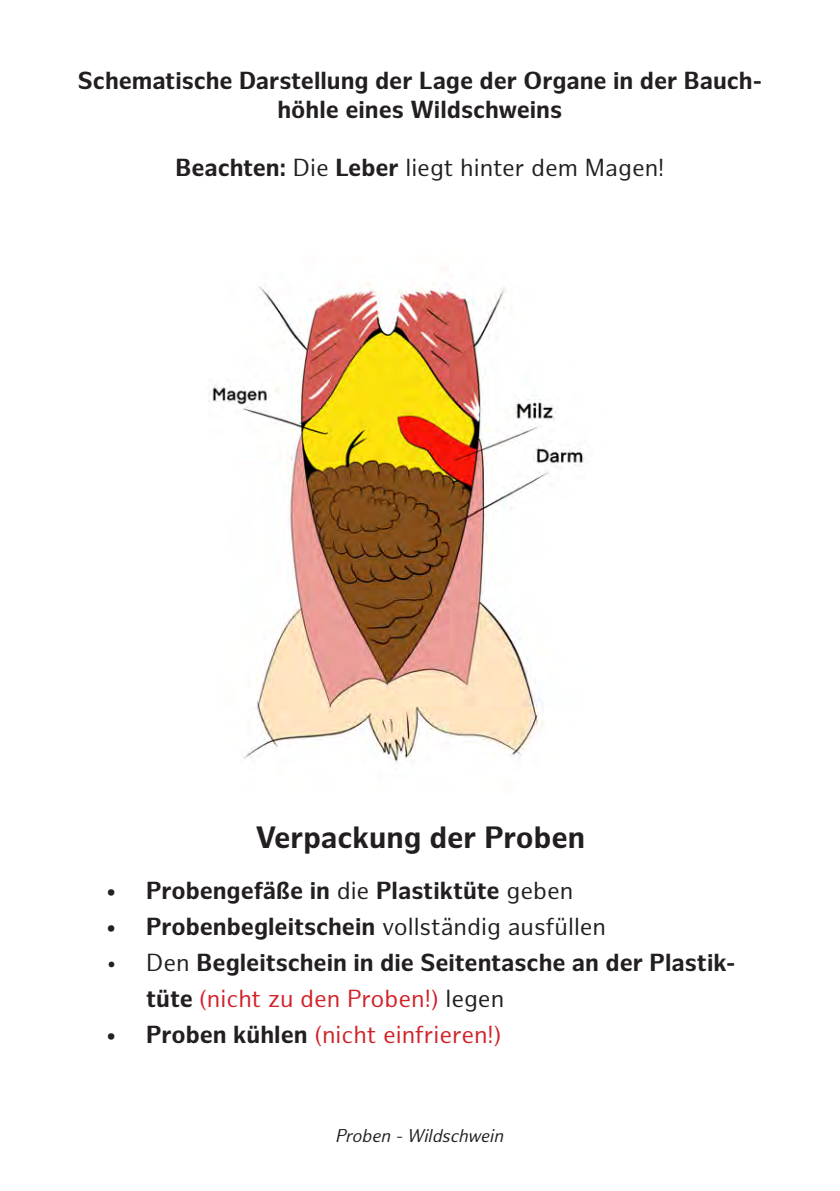
<style>
.page{position:relative;width:840px;height:1191px;background:#fff}
.page>*{position:absolute;margin:0;border:0;box-sizing:border-box;transform-origin:0 0}
.Überschrift_1{font:700 30px "Hamburg Sans";color:#231f20}
.t1{font:700 24px/28.8px "Hamburg Sans";color:#231f20;text-align:center}
.t2{font:24px "Hamburg Sans";color:#231f20}
.t3{font:24px "Hamburg Sans";color:#d1232a}
.t4{font:italic 18px "Hamburg Sans";color:#231f20}
.s1{font-weight:700}
.s2{font-weight:400}
.s3{font-weight:400;color:#d1232a}
.s4{font-weight:700;color:#231f20}
</style>
<div class="page">
<img style="left:209px;top:283px;width:375px;height:480px">
<p class="t1" style="left:78px;top:67px;width:685px">Schematische Darstellung der Lage der Organe in der Bauch&shy;höhle eines Wildschweins</p>
<p class="t2" style="left:175px;top:153px;width:490px"><span class="s1">Beachten:</span> Die <span class="s1">Leber</span> liegt hinter dem Magen!</p>
<p class="Überschrift_1" style="left:255px;top:820px;width:331px">Verpackung der Proben</p>
<p class="t1" style="left:106px;top:877px;width:468px">• Probengefäße in <span class="s2">die</span> Plastiktüte <span class="s2">geben</span></p>
<p class="t1" style="left:106px;top:913px;width:501px">• Probenbegleitschein <span class="s2">vollständig ausfüllen</span></p>
<p class="t1" style="left:146px;top:945px;width:590px;line-height:36px;text-align:left;text-indent:-40px"><span class="s2">• Den</span> Begleitschein in die Seitentasche an der Plastik&shy;tüte <span class="s3">(nicht zu den Proben!)</span> <span class="s2">legen</span></p>
<p class="t3" style="left:106px;top:1021px;width:396px"><span class="s4">• Proben kühlen</span> (nicht einfrieren!)</p>
<p class="t4" style="left:336px;top:1125px;width:169px">Proben - Wildschwein</p>
</div>
